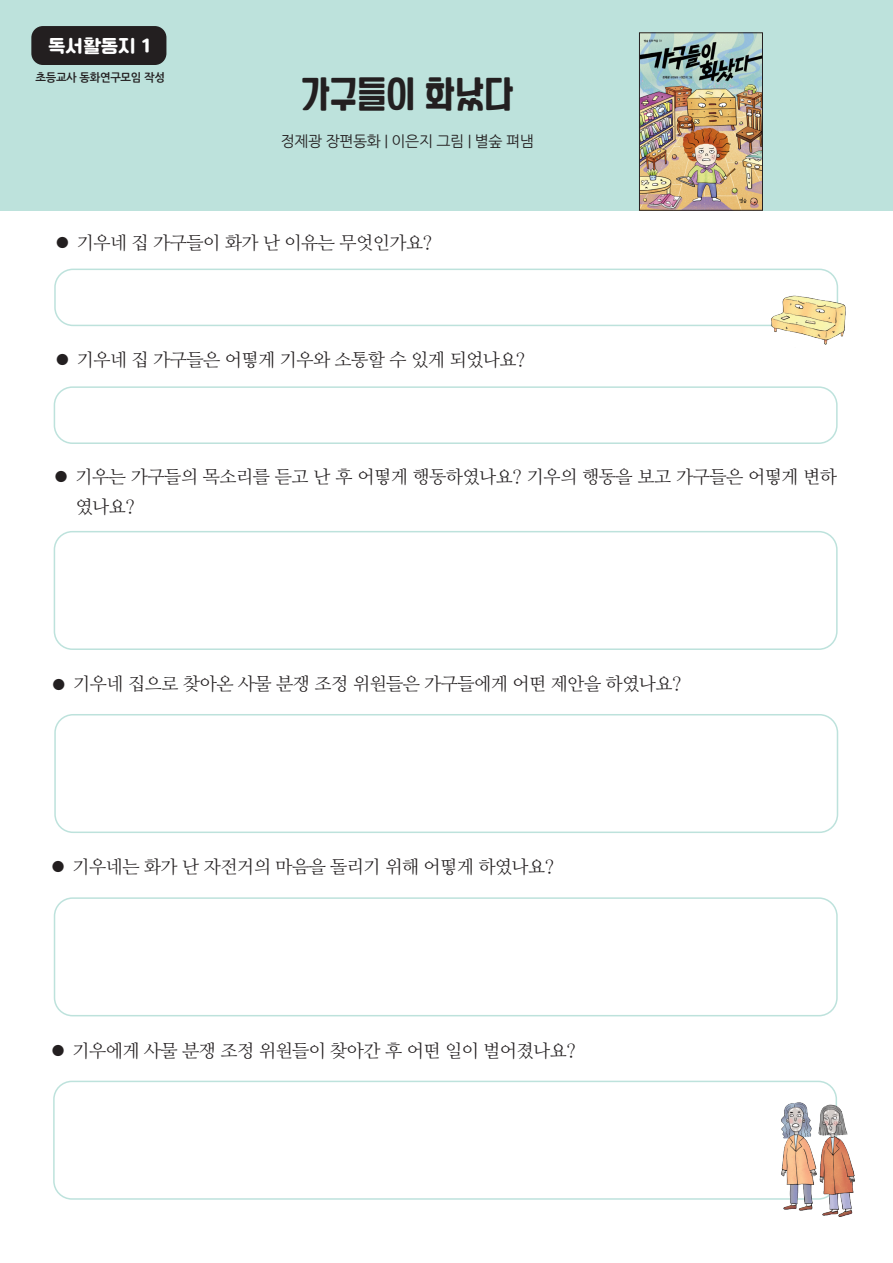
<style>
.page{position:relative;width:893px;height:1263px;background:#fff}
.page>*{position:absolute;margin:0;border:0;box-sizing:border-box;transform-origin:0 0}
.본문{font:33.9px "YANGJIN";color:#231f20}
.본문-2{font:18.45px "Cafe 24 Ssurround";color:#fff}
.본문-3{font:18px/30px "Nanum Myeongjo OTF";letter-spacing:-.025em;color:#231f20}
.본문-4{font:15px "Nanum Gothic OTF";letter-spacing:-.025em;color:#231f20}
.본문-5{font:11.25px "Nanum Gothic OTF Bold";letter-spacing:-.025em;color:#231f20}
.s1{font-family:"Nanum Gothic OTF";font-size:15px}
</style>
<div class="page">
<div style="left:0;top:0;width:893px;height:210px;background:#bde2dc"></div>
<img style="left:641px;top:35px;width:120px;height:173px">
<div style="left:639px;top:33px;width:124px;height:177px;border:1px solid #231f20"></div>
<div style="left:31px;top:26px;width:135px;height:39px;background:#231f20;border-radius:12px"></div>
<div style="left:54px;top:269px;width:784px;height:57px;border:2px solid #bde2dc;border-radius:18px"></div>
<div style="left:54px;top:386px;width:784px;height:58px;border:2px solid #bde2dc;border-radius:18px"></div>
<div style="left:54px;top:531px;width:784px;height:119px;border:2px solid #bde2dc;border-radius:18px"></div>
<div style="left:53px;top:1081px;width:784px;height:119px;border:2px solid #bde2dc;border-radius:18px"></div>
<div style="left:54px;top:714px;width:784px;height:119px;border:2px solid #bde2dc;border-radius:18px"></div>
<div style="left:54px;top:897px;width:784px;height:119px;border:2px solid #bde2dc;border-radius:18px"></div>
<img style="left:763px;top:287px;width:83px;height:58px">
<img style="left:772px;top:1096px;width:83px;height:121px">
<p class="본문-2" style="left:48px;top:37px;width:105px">독서활동지 1</p>
<p class="본문-5" style="left:35px;top:72px;width:131px">초등교사 동화연구모임 작성</p>
<p class="본문" style="left:301px;top:71px;width:215px">가구들이 화났다</p>
<p class="본문-4" style="left:281px;top:132px;width:255px">정제광 장편동화 | 이은지 그림 | 별숲 펴냄</p>
<p class="본문-3" style="left:55px;top:227px;width:378px"><span class="s1">●</span> 기우네 집 가구들이 화가 난 이유는 무엇인가요?</p>
<p class="본문-3" style="left:55px;top:344px;width:472px"><span class="s1">●</span> 기우네 집 가구들은 어떻게 기우와 소통할 수 있게 되었나요?</p>
<p class="본문-3" style="left:76px;top:461px;width:763px;text-indent:-21px"><span class="s1">●</span> 기우는 가구들의 목소리를 듣고 난 후 어떻게 행동하였나요? 기우의 행동을 보고 가구들은 어떻게 변하 였나요?</p>
<p class="본문-3" style="left:52px;top:668px;width:631px"><span class="s1">●</span> 기우네 집으로 찾아온 사물 분쟁 조정 위원들은 가구들에게 어떤 제안을 하였나요?</p>
<p class="본문-3" style="left:51px;top:850px;width:505px"><span class="s1">●</span> 기우네는 화가 난 자전거의 마음을 돌리기 위해 어떻게 하였나요?</p>
<p class="본문-3" style="left:51px;top:1034px;width:526px"><span class="s1">●</span> 기우에게 사물 분쟁 조정 위원들이 찾아간 후 어떤 일이 벌어졌나요?</p>
</div>
